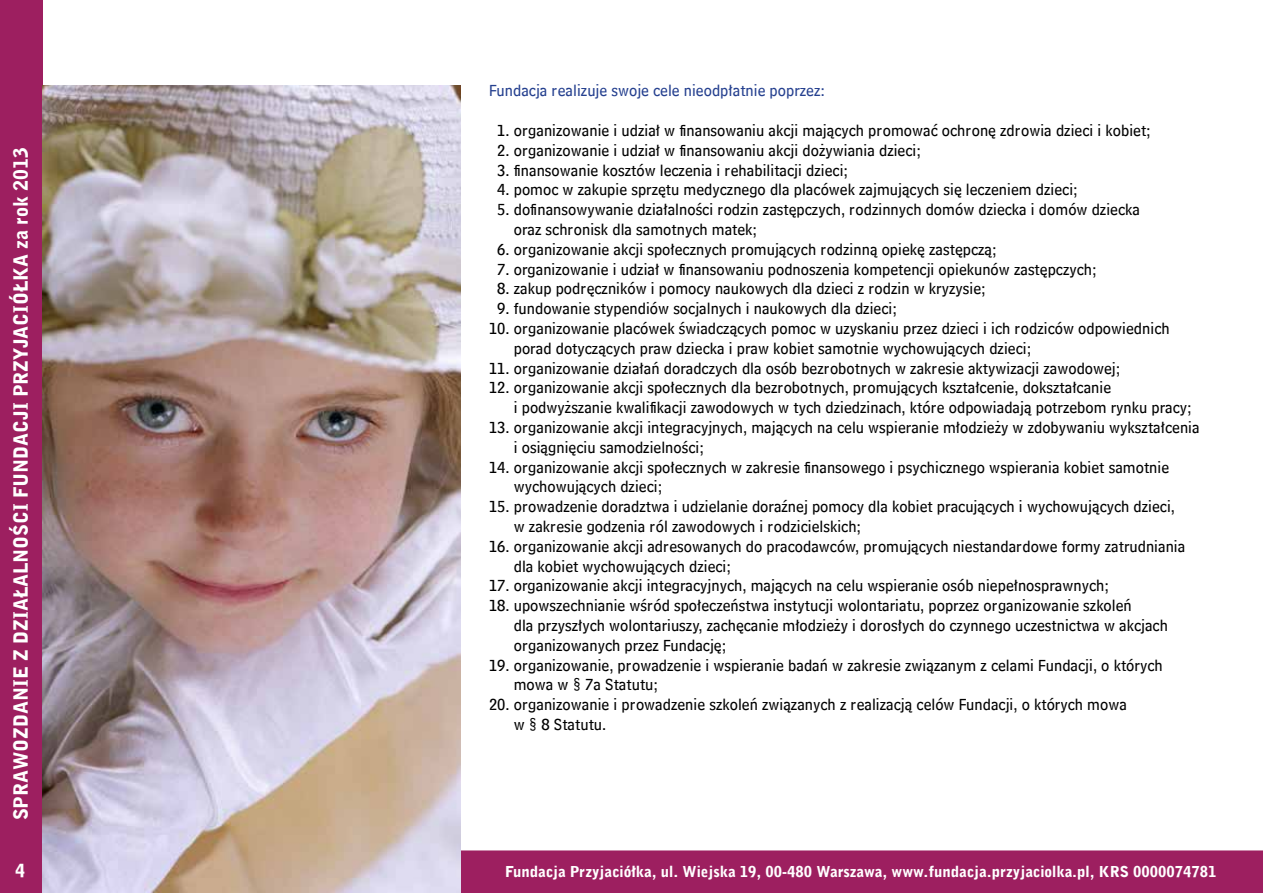
<style>
.page{position:relative;width:1263px;height:893px;background:#fff}
.page>*{position:absolute;margin:0;border:0;box-sizing:border-box;transform-origin:0 0}
.t1{font:19.5px "Bell Gothic Blk EU";color:#fff}
.t2{font:18px "Bell Gothic Blk EU";color:#fff}
.t3{font:16.5px/19.8px "Bell Cent Sub Cap EU";color:#000}
.t4{font:16.5px "Bell Cent Sub Cap EU";color:#25408f}
.t5{font:15px "Bell Gothic Blk EU";color:#fff}
</style>
<div class="page">
<div style="left:0;top:0;width:43px;height:893px;background:#9d1f60"></div>
<div style="left:41px;top:850px;width:1222px;height:43px;background:#9d1f60"></div>
<img style="left:43px;top:85px;width:417px;height:808px">
<p class="t1" style="left:9px;top:820px;width:674px;rotate:-90deg">SPRAWOZDANIE Z DZIAŁALNOŚCI FUNDACJI PRZYJACIÓŁKA za rok 2013</p>
<p class="t4" style="left:489px;top:81px;width:338px">Fundacja realizuje swoje cele nieodpłatnie poprzez:</p>
<p class="t3" style="left:497px;top:120px;width:655px">1. organizowanie i udział w finansowaniu akcji mających promować ochronę zdrowia dzieci i kobiet;</p>
<p class="t3" style="left:497px;top:140px;width:425px">2. organizowanie i udział w finansowaniu akcji dożywiania dzieci;</p>
<p class="t3" style="left:497px;top:160px;width:352px">3. finansowanie kosztów leczenia i rehabilitacji dzieci;</p>
<p class="t3" style="left:497px;top:180px;width:582px">4. pomoc w zakupie sprzętu medycznego dla placówek zajmujących się leczeniem dzieci;</p>
<p class="t3" style="left:514px;top:199px;width:628px;text-indent:-16px">5. dofinansowywanie działalności rodzin zastępczych, rodzinnych domów dziecka i domów dziecka oraz schronisk dla samotnych matek;</p>
<p class="t3" style="left:497px;top:239px;width:501px">6. organizowanie akcji społecznych promujących rodzinną opiekę zastępczą;</p>
<p class="t3" style="left:497px;top:259px;width:601px">7. organizowanie i udział w finansowaniu podnoszenia kompetencji opiekunów zastępczych;</p>
<p class="t3" style="left:497px;top:279px;width:490px">8. zakup podręczników i pomocy naukowych dla dzieci z rodzin w kryzysie;</p>
<p class="t3" style="left:497px;top:298px;width:401px">9. fundowanie stypendiów socjalnych i naukowych dla dzieci;</p>
<p class="t3" style="left:514px;top:318px;width:657px;text-indent:-25px">10. organizowanie placówek świadczących pomoc w uzyskaniu przez dzieci i ich rodziców odpowiednich porad dotyczących praw dziecka i praw kobiet samotnie wychowujących dzieci;</p>
<p class="t3" style="left:489px;top:358px;width:633px">11. organizowanie działań doradczych dla osób bezrobotnych w zakresie aktywizacji zawodowej;</p>
<p class="t3" style="left:514px;top:378px;width:679px;text-indent:-25px">12. organizowanie akcji społecznych dla bezrobotnych, promujących kształcenie, dokształcanie<br>i podwyższanie kwalifikacji zawodowych w tych dziedzinach, które odpowiadają potrzebom rynku pracy;</p>
<p class="t3" style="left:514px;top:417px;width:687px;text-indent:-25px">13. organizowanie akcji integracyjnych, mających na celu wspieranie młodzieży w zdobywaniu wykształcenia i osiągnięciu samodzielności;</p>
<p class="t3" style="left:514px;top:457px;width:657px;text-indent:-25px">14. organizowanie akcji społecznych w zakresie finansowego i psychicznego wspierania kobiet samotnie wychowujących dzieci;</p>
<p class="t3" style="left:514px;top:496px;width:663px;text-indent:-25px">15. prowadzenie doradztwa i udzielanie doraźnej pomocy dla kobiet pracujących i wychowujących dzieci, w zakresie godzenia ról zawodowych i rodzicielskich;</p>
<p class="t3" style="left:514px;top:536px;width:673px;text-indent:-25px">16. organizowanie akcji adresowanych do pracodawców, promujących niestandardowe formy zatrudniania dla kobiet wychowujących dzieci;</p>
<p class="t3" style="left:489px;top:576px;width:621px">17. organizowanie akcji integracyjnych, mających na celu wspieranie osób niepełnosprawnych;</p>
<p class="t3" style="left:514px;top:595px;width:656px;text-indent:-25px">18. upowszechnianie wśród społeczeństwa instytucji wolontariatu, poprzez organizowanie szkoleń<br>dla przyszłych wolontariuszy, zachęcanie młodzieży i dorosłych do czynnego uczestnictwa w akcjach organizowanych przez Fundację;</p>
<p class="t3" style="left:514px;top:655px;width:650px;text-indent:-25px">19. organizowanie, prowadzenie i wspieranie badań w zakresie związanym z celami Fundacji, o których mowa w § 7a Statutu;</p>
<p class="t3" style="left:514px;top:694px;width:615px;text-indent:-25px">20. organizowanie i prowadzenie szkoleń związanych z realizacją celów Fundacji, o których mowa w § 8 Statutu.</p>
<p class="t2" style="left:15px;top:860px;width:12px">4</p>
<p class="t5" style="left:505px;top:862px;width:713px">Fundacja Przyjaciółka, ul. Wiejska 19, 00-480 Warszawa, www.fundacja.przyjaciolka.pl, KRS 0000074781</p>
</div>
